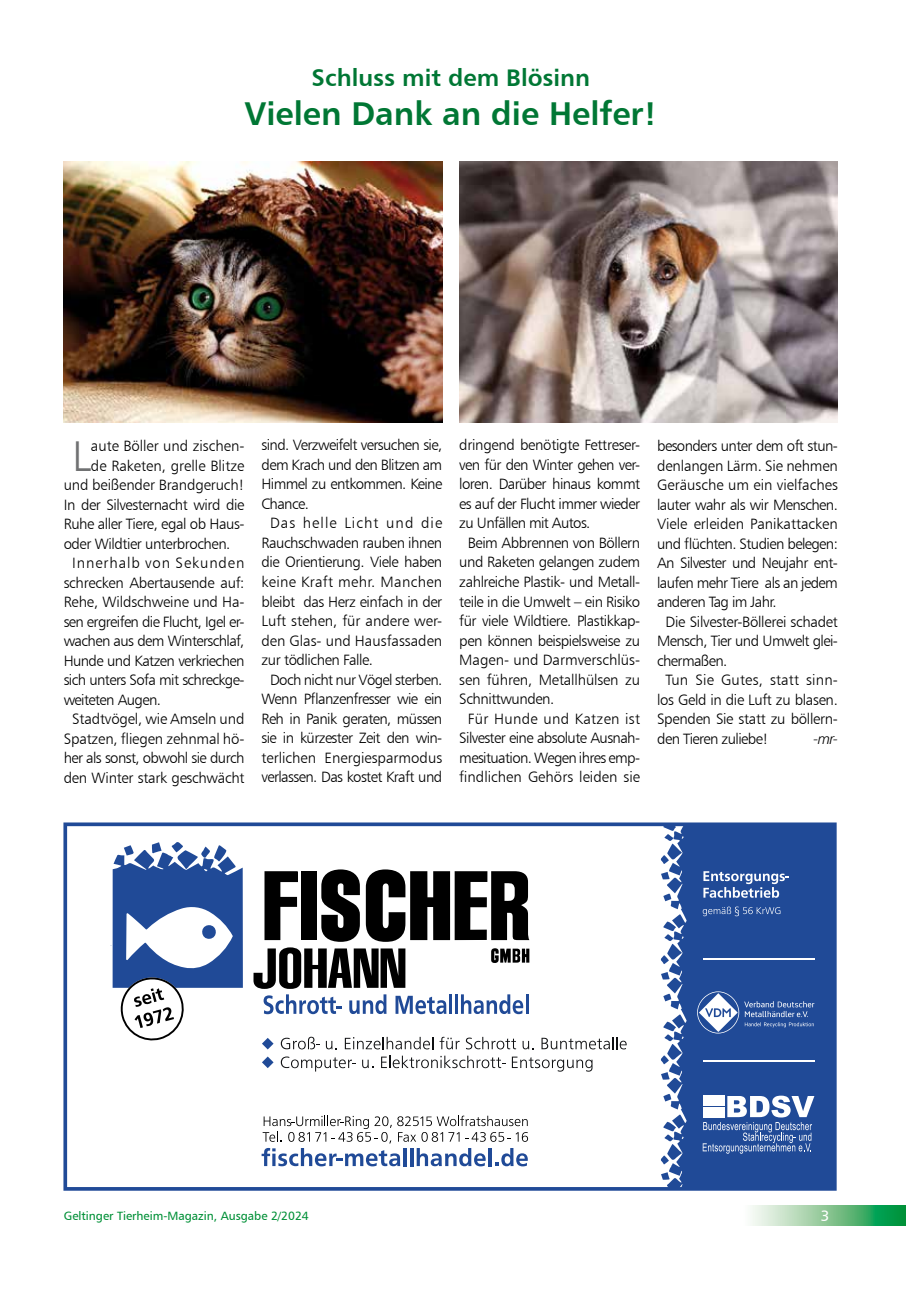
<style>
.page{position:relative;width:906px;height:1289px;background:#fff}
.page>*{position:absolute;margin:0;border:0;box-sizing:border-box;transform-origin:0 0}
.t1{font:43.05px "Humanist 777 BT Light B";color:#707172}
.t2{font:33px "Humanist 777 BT Bold B";color:#007734}
.t3{font:24px "Humanist 777 BT Bold B";color:#007734}
.t4{font:15px "Humanist 777 BT Light B";letter-spacing:-.03em;color:#000}
.t5{font:15px "Humanist 777 BT Light B";color:#000}
.t6{font:15px "Humanist 777 BT Light B";letter-spacing:-.01em;color:#000}
.t7{font:15px "Humanist 777 BT Light B";letter-spacing:.02em;color:#000}
.t8{font:15px "Humanist 777 BT Light B";letter-spacing:.01em;color:#000}
.t9{font:15px "Humanist 777 BT Light B";letter-spacing:.06em;color:#000}
.t10{font:15px "Humanist 777 BT Light B";letter-spacing:.07em;color:#000}
.t11{font:15px "Humanist 777 BT Light Italic B";color:#000}
.t12{font:15px "Humanist 777 BT Roman B";color:#fff}
.t13{font:12px "Humanist 777 BT Roman B";color:#009037}
</style>
<div class="page">
<svg style="left:752px;top:1205px;width:154px;height:20px"></svg>
<svg style="left:64px;top:822px;width:772px;height:368px"></svg>
<svg style="left:264px;top:994px;width:78px;height:20px"></svg>
<svg style="left:349px;top:994px;width:37px;height:20px"></svg>
<svg style="left:395px;top:995px;width:51px;height:19px"></svg>
<hr style="left:449px;top:994px;width:3px;height:19px;background:#204a97">
<hr style="left:455px;top:994px;width:3px;height:19px;background:#204a97">
<svg style="left:461px;top:994px;width:62px;height:20px"></svg>
<hr style="left:525px;top:994px;width:3px;height:19px;background:#204a97">
<svg style="left:491px;top:948px;width:38px;height:15px"></svg>
<svg style="left:253px;top:947px;width:152px;height:41px"></svg>
<div style="left:301px;top:871px;width:16px;height:69px;background:#000"></div>
<svg style="left:321px;top:869px;width:39px;height:72px"></svg>
<svg style="left:366px;top:869px;width:163px;height:72px"></svg>
<svg style="left:264px;top:871px;width:34px;height:69px"></svg>
<svg style="left:113px;top:842px;width:130px;height:201px"></svg>
<svg style="left:281px;top:1036px;width:39px;height:13px"></svg>
<svg style="left:326px;top:1040px;width:11px;height:9px"></svg>
<svg style="left:345px;top:1036px;width:88px;height:13px"></svg>
<svg style="left:439px;top:1036px;width:20px;height:13px"></svg>
<svg style="left:466px;top:1036px;width:50px;height:13px"></svg>
<svg style="left:522px;top:1040px;width:12px;height:9px"></svg>
<svg style="left:541px;top:1036px;width:85px;height:13px"></svg>
<svg style="left:281px;top:1056px;width:75px;height:15px"></svg>
<svg style="left:362px;top:1059px;width:11px;height:9px"></svg>
<svg style="left:381px;top:1055px;width:124px;height:13px"></svg>
<svg style="left:512px;top:1056px;width:80px;height:15px"></svg>
<svg style="left:262px;top:1037px;width:11px;height:12px"></svg>
<svg style="left:262px;top:1056px;width:11px;height:12px"></svg>
<svg style="left:261px;top:1115px;width:267px;height:51px"></svg>
<svg style="left:702px;top:1095px;width:112px;height:58px"></svg>
<svg style="left:703px;top:871px;width:86px;height:26px"></svg>
<svg style="left:702px;top:906px;width:78px;height:10px"></svg>
<hr style="left:702px;top:1060px;width:112px;height:1px;background:#fff">
<svg style="left:697px;top:991px;width:117px;height:42px"></svg>
<hr style="left:702px;top:958px;width:112px;height:1px;background:#fff">
<img style="left:459px;top:162px;width:379px;height:260px">
<img style="left:64px;top:162px;width:378px;height:260px">
<h3 class="t3" style="left:311px;top:63px;width:280px">Schluss mit dem Blösinn</h3>
<h2 class="t2" style="left:244px;top:93px;width:414px">Vielen Dank an die Helfer!</h2>
<h1 class="t1" style="left:72px;top:429px;width:20px">L</h1>
<p class="t5" style="left:91px;top:436px;width:155px">aute Böller und zischen-</p>
<p class="t5" style="left:91px;top:456px;width:155px">de Raketen, grelle Blitze</p>
<p class="t6" style="left:64px;top:475px;width:182px">und beißender Brandgeruch!</p>
<p class="t4" style="left:64px;top:495px;width:182px">In der Silvesternacht wird die</p>
<p class="t4" style="left:64px;top:514px;width:182px">Ruhe aller Tiere, egal ob Haus-</p>
<p class="t4" style="left:64px;top:534px;width:168px">oder Wildtier unterbrochen.</p>
<p class="t9" style="left:72px;top:553px;width:174px">Innerhalb von Sekunden</p>
<p class="t4" style="left:64px;top:573px;width:182px">schrecken Abertausende auf:</p>
<p class="t6" style="left:64px;top:592px;width:182px">Rehe, Wildschweine und Ha-</p>
<p class="t4" style="left:64px;top:612px;width:182px">sen ergreifen die Flucht, Igel er-</p>
<p class="t4" style="left:64px;top:631px;width:182px">wachen aus dem Winterschlaf,</p>
<p class="t4" style="left:64px;top:651px;width:182px">Hunde und Katzen verkriechen</p>
<p class="t4" style="left:64px;top:670px;width:182px">sich unters Sofa mit schreckge-</p>
<p class="t4" style="left:64px;top:690px;width:99px">weiteten Augen.</p>
<p class="t6" style="left:72px;top:709px;width:174px">Stadtvögel, wie Amseln und</p>
<p class="t6" style="left:64px;top:729px;width:182px">Spatzen, fliegen zehnmal hö-</p>
<p class="t4" style="left:64px;top:748px;width:182px">her als sonst, obwohl sie durch</p>
<p class="t4" style="left:64px;top:768px;width:182px">den Winter stark geschwächt</p>
<p class="t4" style="left:261px;top:436px;width:182px">sind. Verzweifelt versuchen sie,</p>
<p class="t4" style="left:261px;top:455px;width:182px">dem Krach und den Blitzen am</p>
<p class="t4" style="left:261px;top:475px;width:182px">Himmel zu entkommen. Keine</p>
<p class="t4" style="left:261px;top:494px;width:49px">Chance.</p>
<p class="t10" style="left:270px;top:514px;width:174px">Das helle Licht und die</p>
<p class="t4" style="left:261px;top:533px;width:182px">Rauchschwaden rauben ihnen</p>
<p class="t4" style="left:261px;top:553px;width:182px">die Orientierung. Viele haben</p>
<p class="t7" style="left:261px;top:572px;width:182px">keine Kraft mehr. Manchen</p>
<p class="t4" style="left:261px;top:592px;width:182px">bleibt das Herz einfach in der</p>
<p class="t5" style="left:261px;top:611px;width:182px">Luft stehen, für andere wer-</p>
<p class="t5" style="left:261px;top:631px;width:182px">den Glas- und Hausfassaden</p>
<p class="t4" style="left:261px;top:650px;width:113px">zur tödlichen Falle.</p>
<p class="t4" style="left:270px;top:670px;width:174px">Doch nicht nur Vögel sterben.</p>
<p class="t4" style="left:261px;top:689px;width:182px">Wenn Pflanzenfresser wie ein</p>
<p class="t4" style="left:261px;top:709px;width:182px">Reh in Panik geraten, müssen</p>
<p class="t4" style="left:261px;top:728px;width:182px">sie in kürzester Zeit den win-</p>
<p class="t5" style="left:261px;top:748px;width:182px">terlichen Energiesparmodus</p>
<p class="t4" style="left:261px;top:767px;width:182px">verlassen. Das kostet Kraft und</p>
<p class="t4" style="left:459px;top:436px;width:182px">dringend benötigte Fettreser-</p>
<p class="t4" style="left:459px;top:455px;width:182px">ven für den Winter gehen ver-</p>
<p class="t4" style="left:459px;top:475px;width:182px">loren. Darüber hinaus kommt</p>
<p class="t4" style="left:459px;top:494px;width:182px">es auf der Flucht immer wieder</p>
<p class="t4" style="left:459px;top:514px;width:133px">zu Unfällen mit Autos.</p>
<p class="t4" style="left:468px;top:533px;width:174px">Beim Abbrennen von Böllern</p>
<p class="t4" style="left:459px;top:553px;width:182px">und Raketen gelangen zudem</p>
<p class="t4" style="left:459px;top:572px;width:182px">zahlreiche Plastik- und Metall-</p>
<p class="t4" style="left:459px;top:592px;width:182px">teile in die Umwelt – ein Risiko</p>
<p class="t4" style="left:459px;top:611px;width:182px">für viele Wildtiere. Plastikkap-</p>
<p class="t4" style="left:459px;top:631px;width:182px">pen können beispielsweise zu</p>
<p class="t5" style="left:459px;top:650px;width:182px">Magen- und Darmverschlüs-</p>
<p class="t6" style="left:459px;top:670px;width:182px">sen führen, Metallhülsen zu</p>
<p class="t4" style="left:459px;top:689px;width:97px">Schnittwunden.</p>
<p class="t7" style="left:468px;top:709px;width:174px">Für Hunde und Katzen ist</p>
<p class="t4" style="left:459px;top:728px;width:182px">Silvester eine absolute Ausnah-</p>
<p class="t4" style="left:459px;top:748px;width:182px">mesituation. Wegen ihres emp-</p>
<p class="t5" style="left:459px;top:767px;width:182px">findlichen Gehörs leiden sie</p>
<p class="t4" style="left:657px;top:436px;width:182px">besonders unter dem oft stun-</p>
<p class="t6" style="left:657px;top:456px;width:182px">denlangen Lärm. Sie nehmen</p>
<p class="t5" style="left:657px;top:475px;width:182px">Geräusche um ein vielfaches</p>
<p class="t4" style="left:657px;top:495px;width:182px">lauter wahr als wir Menschen.</p>
<p class="t5" style="left:657px;top:514px;width:182px">Viele erleiden Panikattacken</p>
<p class="t4" style="left:657px;top:534px;width:182px">und flüchten. Studien belegen:</p>
<p class="t4" style="left:657px;top:553px;width:182px">An Silvester und Neujahr ent-</p>
<p class="t4" style="left:657px;top:573px;width:182px">laufen mehr Tiere als an jedem</p>
<p class="t4" style="left:657px;top:592px;width:121px">anderen Tag im Jahr.</p>
<p class="t4" style="left:665px;top:612px;width:174px">Die Silvester-Böllerei schadet</p>
<p class="t4" style="left:657px;top:631px;width:182px">Mensch, Tier und Umwelt glei-</p>
<p class="t4" style="left:657px;top:651px;width:72px">chermaßen.</p>
<p class="t8" style="left:665px;top:670px;width:174px">Tun Sie Gutes, statt sinn-</p>
<p class="t4" style="left:657px;top:690px;width:182px">los Geld in die Luft zu blasen.</p>
<p class="t4" style="left:657px;top:709px;width:182px">Spenden Sie statt zu böllern-</p>
<p class="t4" style="left:657px;top:729px;width:113px">den Tieren zuliebe!</p>
<p class="t11" style="left:813px;top:729px;width:26px">-mr-</p>
<p class="t13" style="left:64px;top:1208px;width:246px">Geltinger Tierheim-Magazin, Ausgabe 2/2024</p>
<p class="t12" style="left:821px;top:1206px;width:10px">3</p>
</div>
